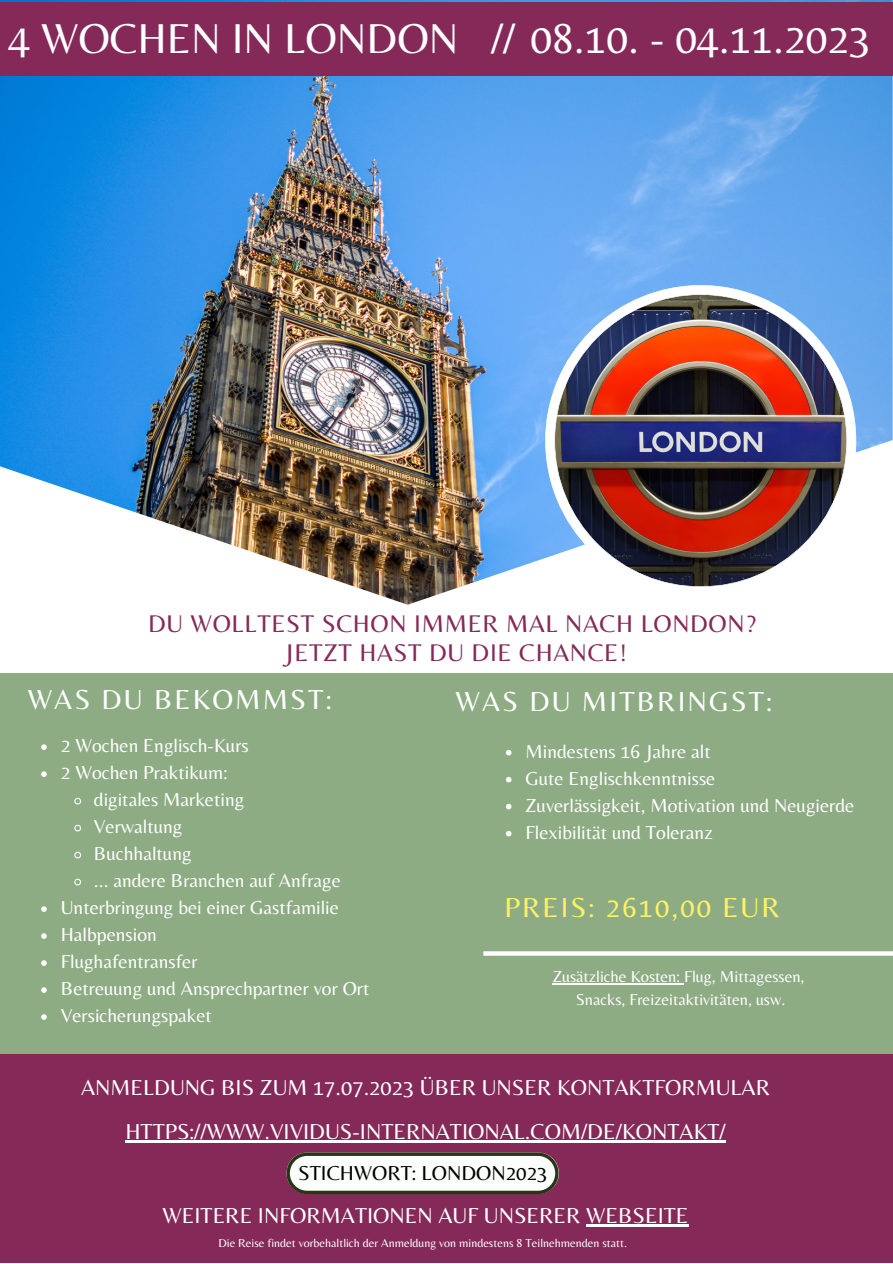
<style>
.page{position:relative;width:893px;height:1264px;background:#fff}
.page>*{position:absolute;margin:0;border:0;box-sizing:border-box;transform-origin:0 0}
.t1{font:43.5px "Belleza";color:#fff}
.t2{font:28.65px "Belleza";letter-spacing:.075em;color:#fff}
.t3{font:28.65px "Belleza";letter-spacing:.075em;color:#fdf263}
.t4{font:25.05px "Belleza";letter-spacing:.025em;color:#852958}
.t5{font:22.5px "Belleza";color:#fff}
.t6{font:21px "Belleza";color:#000}
.t7{font:19.5px "Belleza";color:#fff}
.t8{font:16.5px "Belleza";color:#fff}
.t9{font:12px "Belleza";color:#fff}
</style>
<div class="page">
<img style="left:0;top:0;width:892px;height:604px">
<svg style="left:545px;top:285px;width:311px;height:311px"></svg>
<div style="left:0;top:1053px;width:892px;height:209px;background:#852958"></div>
<div style="left:0;top:673px;width:892px;height:380px;background:#8eac84"></div>
<svg style="left:41px;top:744px;width:6px;height:6px"></svg>
<svg style="left:41px;top:771px;width:6px;height:6px"></svg>
<svg style="left:74px;top:797px;width:7px;height:8px"></svg>
<svg style="left:74px;top:824px;width:7px;height:8px"></svg>
<svg style="left:74px;top:851px;width:7px;height:8px"></svg>
<svg style="left:74px;top:878px;width:7px;height:8px"></svg>
<svg style="left:41px;top:906px;width:6px;height:5px"></svg>
<svg style="left:41px;top:933px;width:6px;height:5px"></svg>
<svg style="left:41px;top:960px;width:6px;height:5px"></svg>
<svg style="left:41px;top:987px;width:6px;height:5px"></svg>
<svg style="left:41px;top:1014px;width:6px;height:5px"></svg>
<hr style="left:552px;top:983px;width:132px;height:1px;background:#fff">
<svg style="left:483px;top:951px;width:409px;height:4px;background:#f7f9f6"></svg>
<div style="left:0;top:2px;width:892px;height:74px;background:#852958"></div>
<svg style="left:286px;top:1152px;width:272px;height:42px;background:#d2d4ce"></svg>
<hr style="left:125px;top:1140px;width:600px;height:2px;background:#fff">
<hr style="left:586px;top:1224px;width:102px;height:2px;background:#fff">
<svg style="left:506px;top:749px;width:5px;height:6px"></svg>
<svg style="left:506px;top:776px;width:5px;height:6px"></svg>
<svg style="left:506px;top:803px;width:5px;height:6px"></svg>
<svg style="left:506px;top:830px;width:5px;height:6px"></svg>
<p class="t1" style="left:9px;top:13px;width:863px">4 WOCHEN IN LONDON // 08.10. - 04.11.2023</p>
<p class="t4" style="left:148px;top:609px;width:610px">DU WOLLTEST SCHON IMMER MAL NACH LONDON?</p>
<p class="t4" style="left:284px;top:638px;width:345px">JETZT HAST DU DIE CHANCE!</p>
<p class="t2" style="left:28px;top:683px;width:305px">WAS DU BEKOMMST:</p>
<p class="t2" style="left:455px;top:684px;width:318px">WAS DU MITBRINGST:</p>
<p class="t7" style="left:525px;top:739px;width:187px">Mindestens 16 Jahre alt</p>
<p class="t7" style="left:525px;top:766px;width:191px">Gute Englischkenntnisse</p>
<p class="t7" style="left:525px;top:793px;width:330px">Zuverlässigkeit, Motivation und Neugierde</p>
<p class="t7" style="left:525px;top:820px;width:189px">Flexibilität und Toleranz</p>
<p class="t7" style="left:61px;top:734px;width:189px">2 Wochen Englisch-Kurs</p>
<p class="t7" style="left:61px;top:761px;width:168px">2 Wochen Praktikum:</p>
<p class="t7" style="left:94px;top:788px;width:152px">digitales Marketing</p>
<p class="t7" style="left:94px;top:815px;width:90px">Verwaltung</p>
<p class="t7" style="left:94px;top:842px;width:99px">Buchhaltung</p>
<p class="t7" style="left:94px;top:869px;width:248px">... andere Branchen auf Anfrage</p>
<p class="t7" style="left:61px;top:896px;width:280px">Unterbringung bei einer Gastfamilie</p>
<p class="t7" style="left:61px;top:923px;width:98px">Halbpension</p>
<p class="t7" style="left:61px;top:950px;width:138px">Flughafentransfer</p>
<p class="t7" style="left:61px;top:977px;width:310px">Betreuung und Ansprechpartner vor Ort</p>
<p class="t7" style="left:61px;top:1004px;width:153px">Versicherungspaket</p>
<p class="t3" style="left:504px;top:890px;width:277px">PREIS: 2610,00 EUR</p>
<p class="t8" style="left:552px;top:966px;width:253px">Zusätzliche Kosten: Flug, Mittagessen,</p>
<p class="t8" style="left:575px;top:989px;width:211px">Snacks, Freizeitaktivitäten, usw.</p>
<p class="t5" style="left:81px;top:1074px;width:690px">ANMELDUNG BIS ZUM 17.07.2023 ÜBER UNSER KONTAKTFORMULAR</p>
<p class="t5" style="left:125px;top:1118px;width:601px">HTTPS://WWW.VIVIDUS-INTERNATIONAL.COM/DE/KONTAKT/</p>
<p class="t6" style="left:298px;top:1159px;width:251px">STICHWORT: LONDON2023</p>
<p class="t5" style="left:163px;top:1202px;width:527px">WEITERE INFORMATIONEN AUF UNSERER WEBSEITE</p>
<p class="t9" style="left:218px;top:1236px;width:410px">Die Reise findet vorbehaltlich der Anmeldung von mindestens 8 Teilnehmenden statt.</p>
</div>
